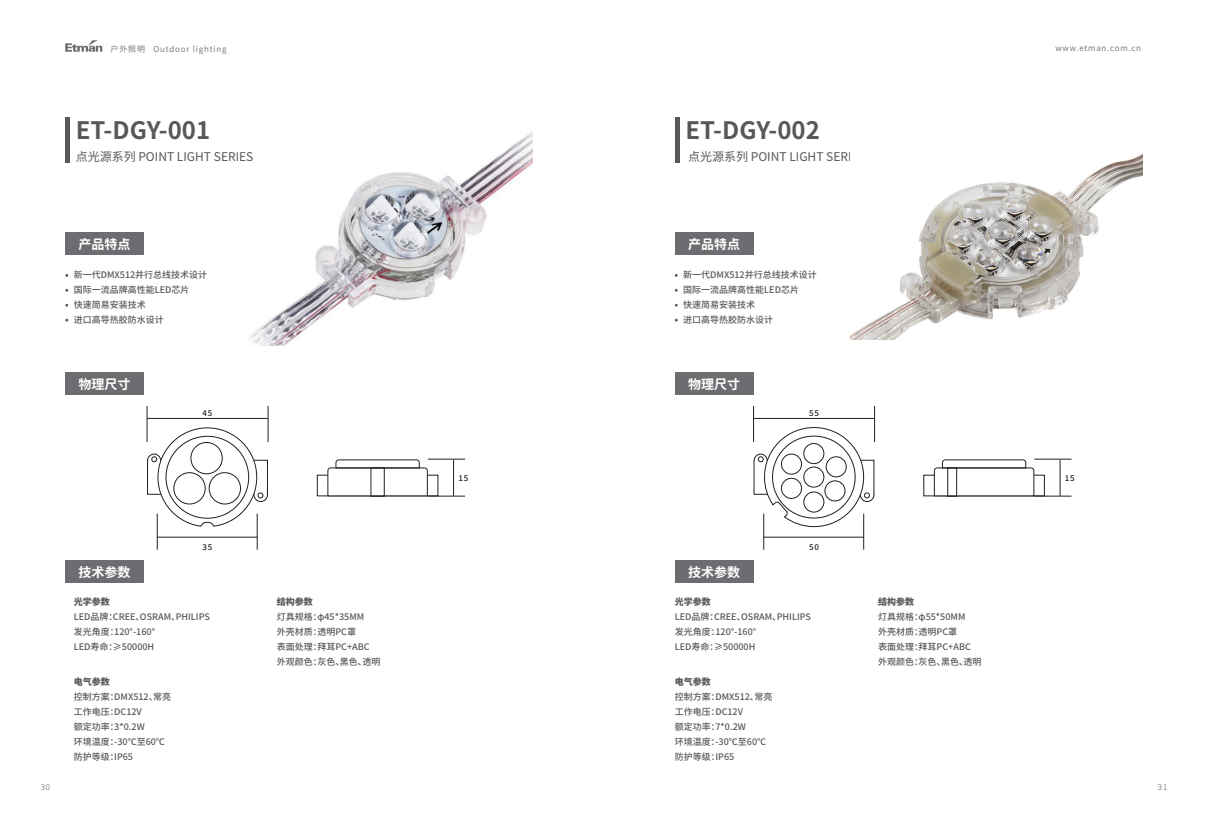
<style>
.page{position:relative;width:1208px;height:825px;background:#fff}
.page>*{position:absolute;margin:0;border:0;box-sizing:border-box;transform-origin:0 0}
.正文标题{font:700 24px "Source Han Sans SC";color:#57585a}
.正文最小标题-白色{font:700 13px "Source Han Sans SC";color:#fff}
.正文标题-英文{font:12px "Source Han Sans SC";color:#57585a}
.正文内容-无段间距{font:500 9px "Source Han Sans SC";color:#57585a}
.正文加粗-段前间距{font:800 9px "Source Han Sans SC";color:#57585a}
.t1{font:8px "Source Han Sans SC";letter-spacing:.1em;color:#6c6d70}
.标注{font:500 8px "Source Han Sans SC";letter-spacing:.1em;color:#231f20}
.t2{font:300 8px "Source Han Sans SC";color:#57585a}
</style>
<div class="page">
<svg style="left:65px;top:40px;width:37px;height:12px"></svg>
<img style="left:250px;top:131px;width:283px;height:215px">
<hr style="left:66px;top:118px;width:4px;height:45px;background:#57585a">
<div style="left:65px;top:232px;width:79px;height:22px;background:#6c6d70"></div>
<div style="left:65px;top:372px;width:79px;height:22px;background:#6c6d70"></div>
<div style="left:65px;top:560px;width:79px;height:22px;background:#6c6d70"></div>
<div style="left:317px;top:475px;width:121px;height:21px;border:1px solid #231f20"></div>
<svg style="left:327px;top:459px;width:101px;height:38px"></svg>
<svg style="left:146px;top:427px;width:122px;height:100px"></svg>
<hr style="left:147px;top:406px;width:1px;height:36px;background:#231f20">
<hr style="left:157px;top:514px;width:1px;height:36px;background:#231f20">
<hr style="left:268px;top:406px;width:1px;height:36px;background:#231f20">
<hr style="left:453px;top:460px;width:1px;height:36px;background:#231f20">
<hr style="left:257px;top:514px;width:1px;height:36px;background:#231f20">
<hr style="left:147px;top:418px;width:121px;height:1px;background:#231f20">
<hr style="left:428px;top:459px;width:37px;height:1px;background:#231f20">
<hr style="left:428px;top:496px;width:37px;height:1px;background:#231f20">
<hr style="left:157px;top:537px;width:100px;height:1px;background:#231f20">
<hr style="left:675px;top:118px;width:4px;height:45px;background:#57585a">
<div style="left:675px;top:232px;width:78px;height:22px;background:#6c6d70"></div>
<div style="left:675px;top:372px;width:78px;height:22px;background:#6c6d70"></div>
<div style="left:675px;top:560px;width:78px;height:22px;background:#6c6d70"></div>
<img style="left:851px;top:154px;width:291px;height:185px">
<div style="left:923px;top:475px;width:122px;height:21px;border:1px solid #231f20"></div>
<svg style="left:933px;top:459px;width:101px;height:38px"></svg>
<svg style="left:753px;top:426px;width:122px;height:102px"></svg>
<hr style="left:753px;top:406px;width:1px;height:36px;background:#231f20">
<hr style="left:763px;top:514px;width:1px;height:36px;background:#231f20">
<hr style="left:874px;top:406px;width:1px;height:36px;background:#231f20">
<hr style="left:1059px;top:460px;width:1px;height:36px;background:#231f20">
<hr style="left:863px;top:514px;width:1px;height:36px;background:#231f20">
<hr style="left:753px;top:418px;width:121px;height:1px;background:#231f20">
<hr style="left:1034px;top:459px;width:37px;height:1px;background:#231f20">
<hr style="left:1034px;top:496px;width:37px;height:1px;background:#231f20">
<hr style="left:763px;top:537px;width:101px;height:1px;background:#231f20">
<p class="t1" style="left:111px;top:44px;width:117px">户外照明 Outdoor lighting</p>
<p class="t1" style="left:1055px;top:44px;width:87px">www.etman.com.cn</p>
<p class="正文标题" style="left:76px;top:117px;width:136px">ET-DGY-001</p>
<p class="正文标题-英文" style="left:76px;top:150px;width:179px">点光源系列 POINT LIGHT SERIES</p>
<p class="正文标题" style="left:685px;top:117px;width:136px">ET-DGY-002</p>
<p class="正文标题-英文" style="left:688px;top:150px;width:179px">点光源系列 POINT LIGHT SERIES</p>
<p class="正文最小标题-白色" style="left:79px;top:237px;width:53px">产品特点</p>
<p class="正文最小标题-白色" style="left:688px;top:237px;width:53px">产品特点</p>
<p class="正文内容-无段间距" style="left:74px;top:270px;width:135px">新一代DMX512并行总线技术设计</p>
<p class="正文内容-无段间距" style="left:74px;top:285px;width:117px">国际一流品牌高性能LED芯片</p>
<p class="正文内容-无段间距" style="left:74px;top:300px;width:74px">快速简易安装技术</p>
<p class="正文内容-无段间距" style="left:74px;top:315px;width:92px">进口高导热胶防水设计</p>
<p class="正文内容-无段间距" style="left:683px;top:270px;width:135px">新一代DMX512并行总线技术设计</p>
<p class="正文内容-无段间距" style="left:683px;top:285px;width:117px">国际一流品牌高性能LED芯片</p>
<p class="正文内容-无段间距" style="left:683px;top:300px;width:73px">快速简易安装技术</p>
<p class="正文内容-无段间距" style="left:683px;top:315px;width:91px">进口高导热胶防水设计</p>
<p class="正文最小标题-白色" style="left:78px;top:377px;width:53px">物理尺寸</p>
<p class="正文最小标题-白色" style="left:688px;top:377px;width:53px">物理尺寸</p>
<p class="标注" style="left:203px;top:409px;width:11px">45</p>
<p class="标注" style="left:809px;top:409px;width:11px">55</p>
<p class="标注" style="left:458px;top:474px;width:11px">15</p>
<p class="标注" style="left:1065px;top:474px;width:11px">15</p>
<p class="标注" style="left:203px;top:542px;width:11px">35</p>
<p class="标注" style="left:809px;top:542px;width:11px">50</p>
<p class="正文最小标题-白色" style="left:79px;top:565px;width:53px">技术参数</p>
<p class="正文最小标题-白色" style="left:688px;top:565px;width:53px">技术参数</p>
<p class="正文加粗-段前间距" style="left:74px;top:596px;width:37px">光学参数</p>
<p class="正文内容-无段间距" style="left:74px;top:611px;width:138px">LED品牌：CREE、OSRAM、PHILIPS</p>
<p class="正文内容-无段间距" style="left:74px;top:626px;width:83px">发光角度：120°-160°</p>
<p class="正文内容-无段间距" style="left:74px;top:641px;width:82px">LED寿命：≥50000H</p>
<p class="正文加粗-段前间距" style="left:277px;top:596px;width:37px">结构参数</p>
<p class="正文内容-无段间距" style="left:277px;top:611px;width:89px">灯具规格：φ45*35MM</p>
<p class="正文内容-无段间距" style="left:277px;top:626px;width:81px">外壳材质：透明PC罩</p>
<p class="正文内容-无段间距" style="left:277px;top:641px;width:94px">表面处理：拜耳PC+ABC</p>
<p class="正文内容-无段间距" style="left:277px;top:656px;width:105px">外观颜色：灰色、黑色、透明</p>
<p class="正文加粗-段前间距" style="left:675px;top:596px;width:37px">光学参数</p>
<p class="正文内容-无段间距" style="left:675px;top:611px;width:138px">LED品牌：CREE、OSRAM、PHILIPS</p>
<p class="正文内容-无段间距" style="left:675px;top:626px;width:83px">发光角度：120°-160°</p>
<p class="正文内容-无段间距" style="left:675px;top:641px;width:82px">LED寿命：≥50000H</p>
<p class="正文加粗-段前间距" style="left:878px;top:596px;width:37px">结构参数</p>
<p class="正文内容-无段间距" style="left:878px;top:611px;width:89px">灯具规格：φ55*50MM</p>
<p class="正文内容-无段间距" style="left:878px;top:626px;width:81px">外壳材质：透明PC罩</p>
<p class="正文内容-无段间距" style="left:878px;top:641px;width:94px">表面处理：拜耳PC+ABC</p>
<p class="正文内容-无段间距" style="left:878px;top:656px;width:105px">外观颜色：灰色、黑色、透明</p>
<p class="正文加粗-段前间距" style="left:74px;top:676px;width:37px">电气参数</p>
<p class="正文内容-无段间距" style="left:74px;top:691px;width:99px">控制方案：DMX512、常亮</p>
<p class="正文内容-无段间距" style="left:74px;top:706px;width:70px">工作电压：DC12V</p>
<p class="正文内容-无段间距" style="left:74px;top:721px;width:72px">额定功率：3*0.2W</p>
<p class="正文内容-无段间距" style="left:74px;top:736px;width:93px">环境温度：-30℃至60℃</p>
<p class="正文内容-无段间距" style="left:74px;top:751px;width:61px">防护等级：IP65</p>
<p class="正文加粗-段前间距" style="left:675px;top:676px;width:37px">电气参数</p>
<p class="正文内容-无段间距" style="left:675px;top:691px;width:99px">控制方案：DMX512、常亮</p>
<p class="正文内容-无段间距" style="left:675px;top:706px;width:70px">工作电压：DC12V</p>
<p class="正文内容-无段间距" style="left:675px;top:721px;width:72px">额定功率：7*0.2W</p>
<p class="正文内容-无段间距" style="left:675px;top:736px;width:93px">环境温度：-30℃至60℃</p>
<p class="正文内容-无段间距" style="left:675px;top:751px;width:61px">防护等级：IP65</p>
<p class="t2" style="left:41px;top:782px;width:11px">30</p>
<p class="t2" style="left:1158px;top:782px;width:11px">31</p>
</div>
